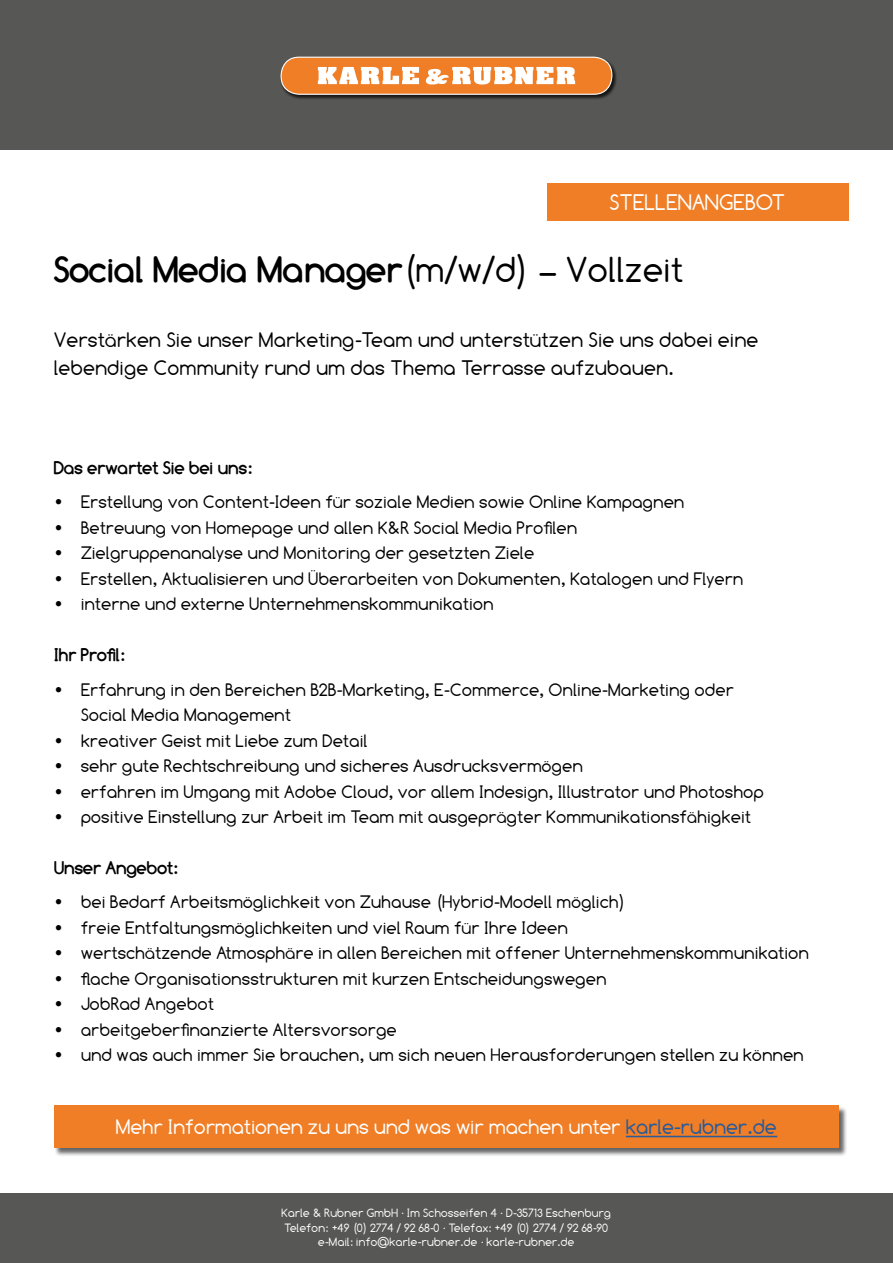
<style>
.page{position:relative;width:893px;height:1263px;background:#fff}
.page>*{position:absolute;margin:0;border:0;box-sizing:border-box;transform-origin:0 0}
.t1{font:700 36px "Comfortaa";color:#000}
.t2{font:22.5px "Comfortaa";letter-spacing:-.01em;color:#fff}
.t3{font:21px/28.5px "Comfortaa";color:#000}
.t4{font:21px "Comfortaa";letter-spacing:-.01em;color:#fff}
.t5{font:18px/25.5px "Comfortaa";color:#000}
.t6{font:700 18px "Comfortaa";color:#000}
.t7{font:12px/14.4px "Comfortaa";color:#fff;text-align:center}
.s1{font-weight:400}
.s2{color:#275b9b}
</style>
<div class="page">
<div style="left:0;top:0;width:893px;height:150px;background:#575756"></div>
<div style="left:280px;top:56px;width:337px;height:44px;background:#000;opacity:.75"></div>
<div style="left:281px;top:57px;width:331px;height:37px;background:#ef7e26;border-radius:18px"></div>
<div style="left:281px;top:57px;width:331px;height:38px;border:1px solid #fff;border-radius:18px"></div>
<svg style="left:318px;top:67px;width:101px;height:17px"></svg>
<svg style="left:426px;top:67px;width:149px;height:17px"></svg>
<div style="left:0;top:1194px;width:893px;height:69px;background:#575756"></div>
<div style="left:547px;top:183px;width:302px;height:38px;background:#ef7e26"></div>
<div style="left:55px;top:1106px;width:792px;height:50px;background:#000;opacity:.6"></div>
<div style="left:54px;top:1106px;width:785px;height:42px;background:#ef7e26"></div>
<hr style="left:626px;top:1136px;width:151px;height:1px;background:#275b9b">
<p class="t2" style="left:610px;top:190px;width:177px">STELLENANGEBOT</p>
<h1 class="t1" style="left:54px;top:249px;width:631px">Social Media Manager<span class="s1">(m/w/d) – Vollzeit</span></h1>
<p class="t3" style="left:54px;top:325px;width:706px">Verstärken Sie unser Marketing-Team und unterstützen Sie uns dabei eine lebendige Community rund um das Thema Terrasse aufzubauen.</p>
<p class="t6" style="left:54px;top:458px;width:200px">Das erwartet Sie bei uns:</p>
<p class="t5" style="left:54px;top:489px;width:632px">• Erstellung von Content-Ideen für soziale Medien sowie Online Kampagnen</p>
<p class="t5" style="left:54px;top:515px;width:525px">• Betreuung von Homepage und allen K&amp;R Social Media Profilen</p>
<p class="t5" style="left:54px;top:540px;width:482px">• Zielgruppenanalyse und Monitoring der gesetzten Ziele</p>
<p class="t5" style="left:54px;top:566px;width:691px">• Erstellen, Aktualisieren und Überarbeiten von Dokumenten, Katalogen und Flyern</p>
<p class="t5" style="left:54px;top:591px;width:441px">• interne und externe Unternehmenskommunikation</p>
<p class="t6" style="left:54px;top:645px;width:72px">Ihr Profil:</p>
<p class="t5" style="left:81px;top:676px;width:655px;text-indent:-27px">• Erfahrung in den Bereichen B2B-Marketing, E-Commerce, Online-Marketing oder<br>Social Media Management</p>
<p class="t5" style="left:54px;top:727px;width:315px">• kreativer Geist mit Liebe zum Detail</p>
<p class="t5" style="left:54px;top:753px;width:531px">• sehr gute Rechtschreibung und sicheres Ausdrucksvermögen</p>
<p class="t5" style="left:54px;top:778px;width:712px">• erfahren im Umgang mit Adobe Cloud, vor allem Indesign, Illustrator und Photoshop</p>
<p class="t5" style="left:54px;top:804px;width:699px">• positive Einstellung zur Arbeit im Team mit ausgeprägter Kommunikationsfähigkeit</p>
<p class="t6" style="left:54px;top:857px;width:126px">Unser Angebot:</p>
<p class="t5" style="left:54px;top:889px;width:573px">• bei Bedarf Arbeitsmöglichkeit von Zuhause (Hybrid-Modell möglich)</p>
<p class="t5" style="left:54px;top:914px;width:516px">• freie Entfaltungsmöglichkeiten und viel Raum für Ihre Ideen</p>
<p class="t5" style="left:54px;top:940px;width:757px">• wertschätzende Atmosphäre in allen Bereichen mit offener Unternehmenskommunikation</p>
<p class="t5" style="left:54px;top:965px;width:554px">• flache Organisationsstrukturen mit kurzen Entscheidungswegen</p>
<p class="t5" style="left:54px;top:991px;width:162px">• JobRad Angebot</p>
<p class="t5" style="left:54px;top:1016px;width:345px">• arbeitgeberfinanzierte Altersvorsorge</p>
<p class="t5" style="left:54px;top:1042px;width:752px">• und was auch immer Sie brauchen, um sich neuen Herausforderungen stellen zu können</p>
<p class="t4" style="left:116px;top:1115px;width:663px">Mehr Informationen zu uns und was wir machen unter <span class="s2">karle-rubner.de</span></p>
<p class="t7" style="left:282px;top:1206px;width:331px">Karle &amp; Rubner GmbH · Im Schosseifen 4 · D-35713 Eschenburg<br>Telefon: +49 (0) 2774 / 92 68-0 · Telefax: +49 (0) 2774 / 92 68-90 e-Mail: info@karle-rubner.de · karle-rubner.de</p>
</div>
